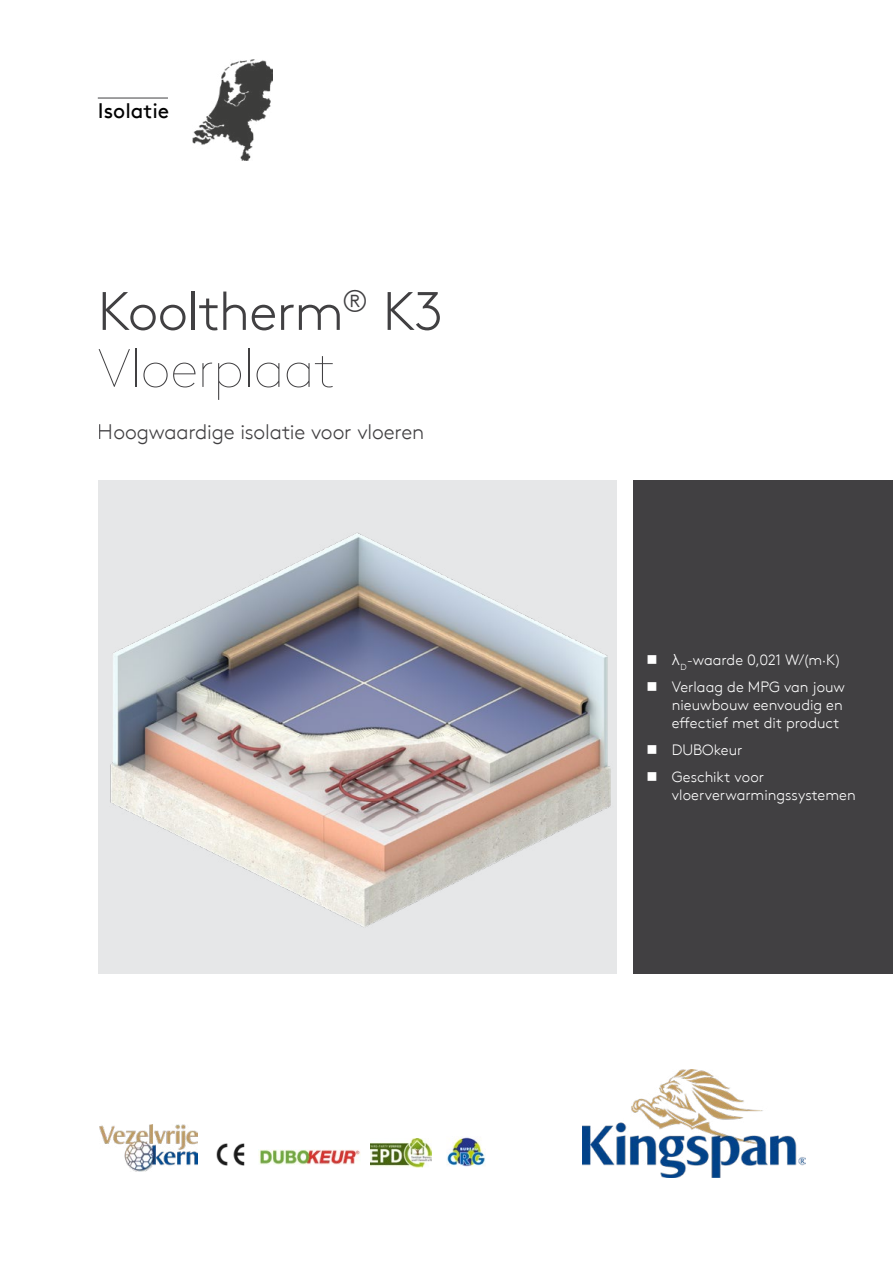
<style>
.page{position:relative;width:893px;height:1263px;background:#fff}
.page>*{position:absolute;margin:0;border:0;box-sizing:border-box;transform-origin:0 0}
.t1{font:300 54px/57px "Kingspan Brown TT";letter-spacing:-.015em;color:#414042}
.t2{font:300 21px "Kingspan Brown TT";letter-spacing:-.01em;color:#414042}
.t3{font:21px "Kingspan Brown TT";color:#000}
.t4{font:300 15px/27px "Kingspan Brown TT";color:#fff}
.s1{font-weight:100}
.s2{font-family:"Century Gothic";font-weight:400}
</style>
<div class="page">
<img style="left:370px;top:1138px;width:61px;height:29px">
<img style="left:447px;top:1137px;width:38px;height:30px">
<img style="left:98px;top:480px;width:518px;height:494px">
<div style="left:634px;top:480px;width:259px;height:494px;background:#414042"></div>
<img style="left:582px;top:1070px;width:224px;height:108px">
<img style="left:193px;top:59px;width:79px;height:102px">
<hr style="left:98px;top:98px;width:70px;height:1px;background:#414042">
<img style="left:216px;top:1144px;width:29px;height:21px">
<img style="left:258px;top:1149px;width:102px;height:16px">
<img style="left:99px;top:1124px;width:99px;height:47px">
<h2 class="t3" style="left:98px;top:94px;width:73px">Isolatie</h2>
<h1 class="t1" style="left:98px;top:279px;width:347px">Kooltherm<sup>®</sup> K3<br><span class="s1">Vloerplaat</span></h1>
<h2 class="t2" style="left:98px;top:417px;width:328px">Hoogwaardige isolatie voor vloeren</h2>
<p class="t4" style="left:672px;top:645px;width:175px"><span class="s2">λ</span><sub>D</sub>-waarde 0,021 W/(m·K)<br>Verlaag de MPG van jouw</p>
<p class="t4" style="left:672px;top:695px;width:172px;line-height:18px">nieuwbouw eenvoudig en effectief met dit product</p>
<p class="t4" style="left:672px;top:735px;width:94px">DUBOkeur<br>Geschikt voor</p>
<p class="t4" style="left:672px;top:780px;width:185px">vloerverwarmingssystemen</p>
</div>
